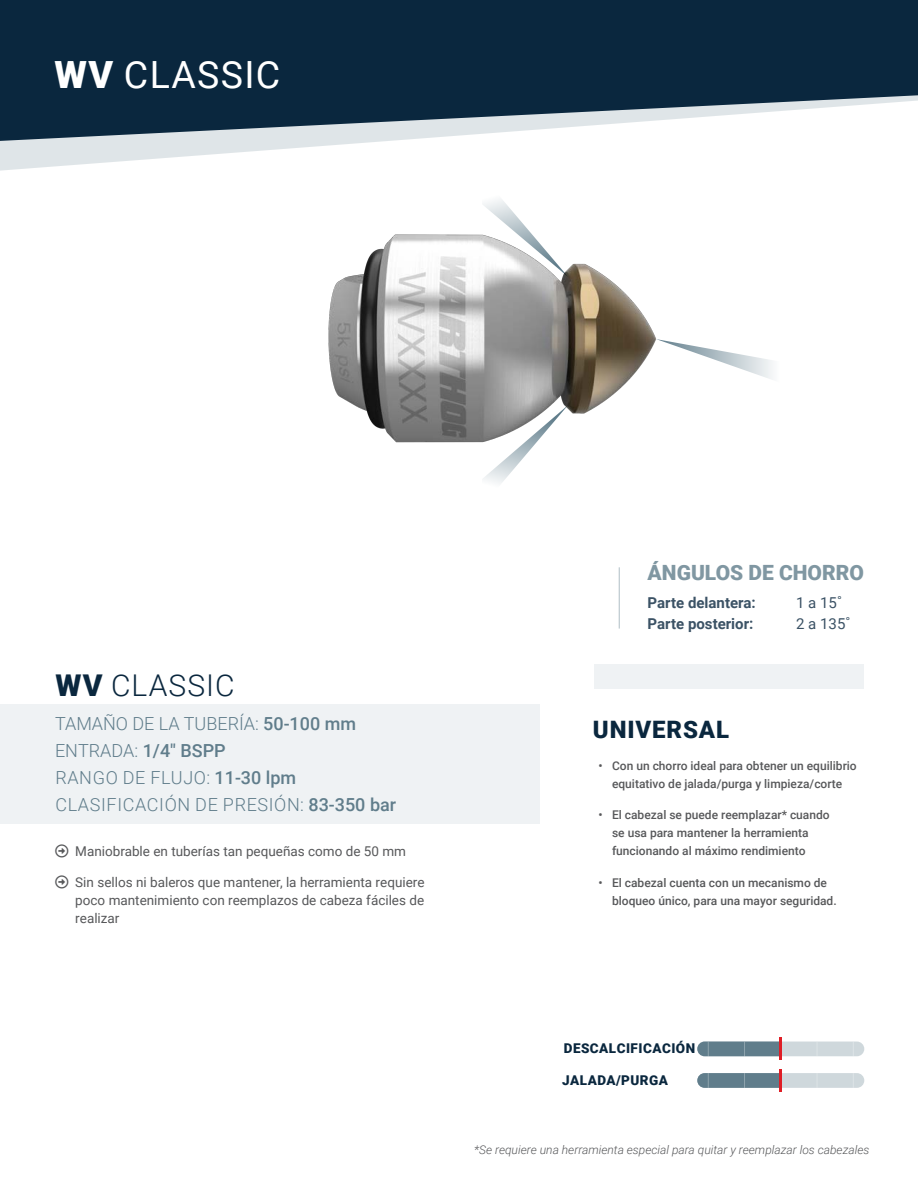
<style>
.page{position:relative;width:918px;height:1188px;background:#fff}
.page>*{position:absolute;margin:0;border:0;box-sizing:border-box;transform-origin:0 0}
.t1{font:37.5px "Roboto";letter-spacing:.035em;color:#fff}
.t2{font:300 30px "Roboto";letter-spacing:.035em;color:#0a273e}
.t3{font:900 24px "Roboto";letter-spacing:.035em;color:#0a273e}
.Features_-_Bullets{font:900 21px "Roboto";color:#8097a2}
.Specs_Bold{font:300 18px "Roboto";letter-spacing:.035em;color:#607d8b}
.Specs_Bold-2{font:300 18px "Roboto";color:#607d8b}
.Features_-_Bullets-2{font:700 15px "Roboto";color:#3b5265}
.Features_-_Bullets-3{font:15px "Roboto";color:#3b5265}
.t4{font:13.5px/18px "Roboto";color:#57585a;text-align:justify}
.t5{font:900 13.5px "Roboto";letter-spacing:.035em;color:#0a273e}
.t6{font:500 12px/18px "Roboto";color:#57585a}
.Features_-_Bullets-4{font:italic 300 12px "Roboto";color:#57585a}
.s1{font-weight:900}
.s2{font-weight:500}
</style>
<div class="page">
<img style="left:328px;top:234px;width:328px;height:209px">
<hr style="left:619px;top:567px;width:1px;height:62px;background:#afbec5">
<svg style="left:0;top:141px;width:384px;height:30px"></svg>
<svg style="left:0;top:0;width:918px;height:141px;fill:#0a273e"></svg>
<svg style="left:482px;top:199px;width:86px;height:78px"></svg>
<svg style="left:482px;top:405px;width:86px;height:79px"></svg>
<svg style="left:656px;top:339px;width:117px;height:41px"></svg>
<div style="left:0;top:704px;width:540px;height:120px;background:#eff2f4"></div>
<div style="left:594px;top:664px;width:270px;height:25px;background:#eff2f4"></div>
<div style="left:697px;top:1042px;width:167px;height:14px;background:#cfd8dc;border-radius:7px"></div>
<div style="left:697px;top:1073px;width:167px;height:15px;background:#cfd8dc;border-radius:7px"></div>
<svg style="left:853px;top:1042px;width:1px;height:14px"></svg>
<svg style="left:697px;top:1042px;width:82px;height:14px"></svg>
<svg style="left:853px;top:1073px;width:1px;height:15px"></svg>
<svg style="left:697px;top:1073px;width:82px;height:15px"></svg>
<hr style="left:779px;top:1037px;width:3px;height:23px;background:#df1e26">
<hr style="left:779px;top:1070px;width:3px;height:22px;background:#df1e26">
<p class="t1" style="left:55px;top:48px;width:227px"><span class="s1">WV</span> CLASSIC</p>
<p class="t2" style="left:56px;top:664px;width:181px"><span class="s1">WV</span> CLASSIC</p>
<p class="Specs_Bold-2" style="left:55px;top:711px;width:303px">TAMAÑO DE LA TUBERÍA: <span class="s2">50-100 mm</span></p>
<p class="Specs_Bold-2" style="left:55px;top:738px;width:172px">ENTRADA: <span class="s2">1/4" BSPP</span></p>
<p class="Specs_Bold" style="left:55px;top:765px;width:242px">RANGO DE FLUJO: <span class="s2">11-30 lpm</span></p>
<p class="Specs_Bold" style="left:55px;top:792px;width:342px">CLASIFICACIÓN DE PRESIÓN: <span class="s2">83-350 bar</span></p>
<p class="t4" style="left:75px;top:841px;width:332px">Maniobrable en tuberías tan pequeñas como de 50 mm</p>
<p class="t4" style="left:75px;top:873px;width:351px">Sin sellos ni baleros que mantener, la herramienta requiere poco mantenimiento con reemplazos de cabeza fáciles de realizar</p>
<p class="Features_-_Bullets" style="left:648px;top:558px;width:218px">ÁNGULOS DE CHORRO</p>
<p class="Features_-_Bullets-2" style="left:648px;top:592px;width:110px">Parte delantera:</p>
<p class="Features_-_Bullets-3" style="left:796px;top:592px;width:47px">1 a 15˚</p>
<p class="Features_-_Bullets-2" style="left:648px;top:613px;width:107px">Parte posterior:</p>
<p class="Features_-_Bullets-3" style="left:796px;top:613px;width:56px">2 a 135˚</p>
<p class="t3" style="left:593px;top:713px;width:138px">UNIVERSAL</p>
<p class="t6" style="left:599px;top:756px;width:260px;text-align:center">• Con un chorro ideal para obtener un equilibrio equitativo de jalada/purga y limpieza/corte</p>
<p class="t6" style="left:612px;top:806px;width:219px;text-indent:-14px">• El cabezal se puede reemplazar* cuando se usa para mantener la herramienta funcionando al máximo rendimiento</p>
<p class="t6" style="left:612px;top:873px;width:226px;text-indent:-14px">• El cabezal cuenta con un mecanismo de bloqueo único, para una mayor seguridad.</p>
<p class="t5" style="left:564px;top:1039px;width:133px">DESCALCIFICACIÓN</p>
<p class="t5" style="left:562px;top:1071px;width:107px">JALADA/PURGA</p>
<p class="Features_-_Bullets-4" style="left:474px;top:1142px;width:397px">*Se requiere una herramienta especial para quitar y reemplazar los cabezales</p>
</div>
